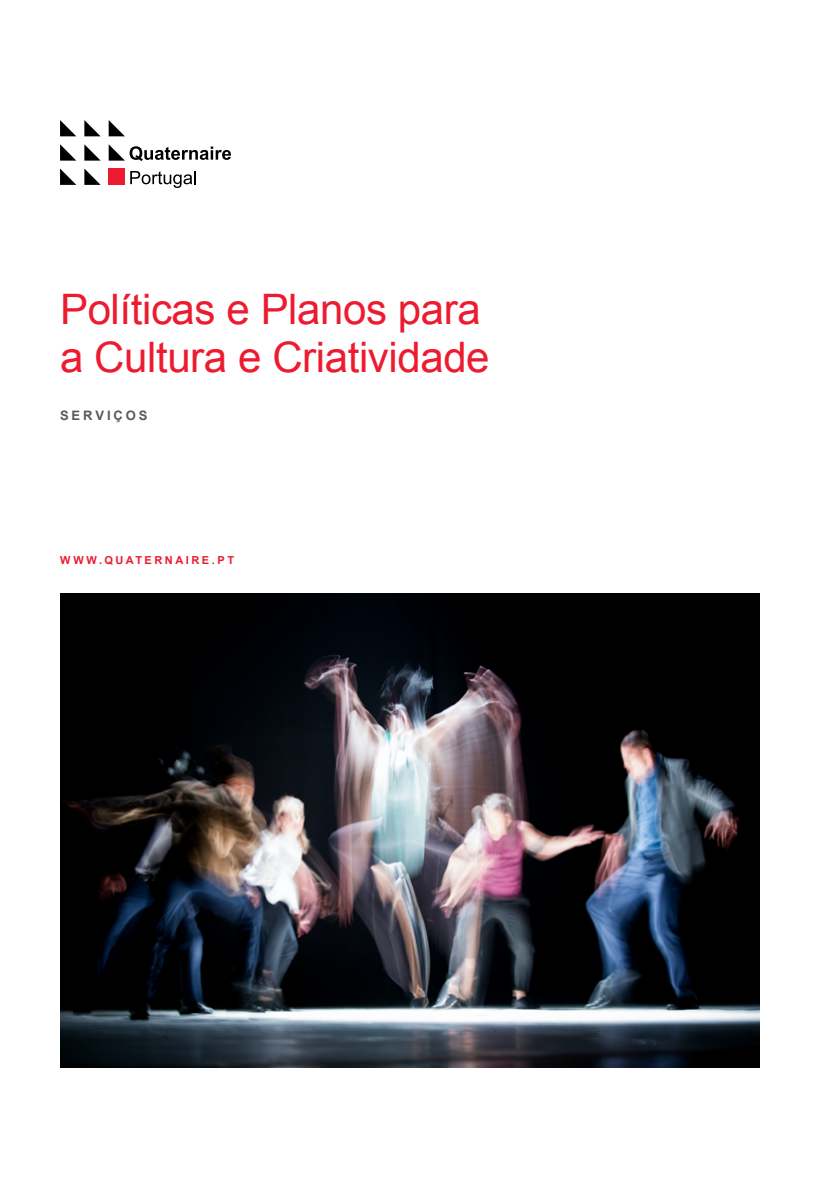
<style>
.page{position:relative;width:840px;height:1191px;background:#fff}
.page>*{position:absolute;margin:0;border:0;box-sizing:border-box;transform-origin:0 0}
.t1{font:42px/48px "Arial";letter-spacing:-.01em;color:#ed1b30}
.t2{font:700 13px "Arial";letter-spacing:.225em;color:#58595b}
.t3{font:700 11px "Arial";letter-spacing:.23em;color:#ed1b30}
</style>
<div class="page">
<img style="left:60px;top:593px;width:699px;height:474px">
<svg style="left:60px;top:120px;width:16px;height:16px"></svg>
<svg style="left:84px;top:120px;width:16px;height:16px"></svg>
<svg style="left:109px;top:120px;width:16px;height:16px"></svg>
<svg style="left:60px;top:144px;width:16px;height:17px"></svg>
<svg style="left:84px;top:144px;width:17px;height:17px"></svg>
<svg style="left:60px;top:169px;width:16px;height:16px"></svg>
<svg style="left:84px;top:169px;width:17px;height:16px"></svg>
<div style="left:108px;top:169px;width:17px;height:16px;background:#ed1b30"></div>
<svg style="left:130px;top:171px;width:66px;height:17px"></svg>
<svg style="left:109px;top:144px;width:122px;height:17px"></svg>
<p class="t1" style="left:60px;top:285px;width:431px">Políticas e Planos para a Cultura e Criatividade</p>
<p class="t2" style="left:60px;top:408px;width:89px">SERVIÇOS</p>
<p class="t3" style="left:60px;top:554px;width:175px">WWW.QUATERNAIRE.PT</p>
</div>
